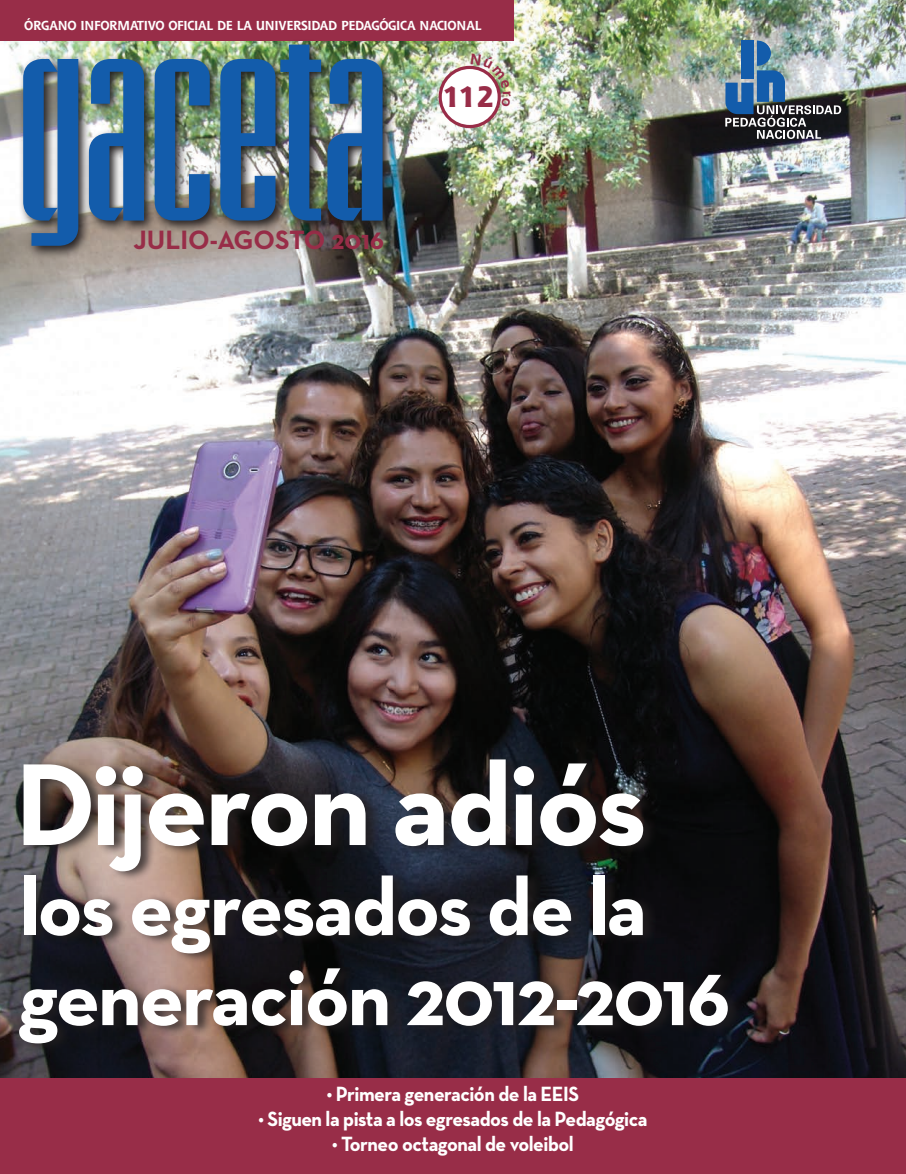
<style>
.page{position:relative;width:906px;height:1174px;background:#fff}
.page>*{position:absolute;margin:0;border:0;box-sizing:border-box;transform-origin:0 0}
.t1{font:211.95px "Briem Akademi MM 720 160";letter-spacing:-.01em;color:#135cab}
.t2{font:700 118.5px "Neutra Text";letter-spacing:-.03em;color:#fff}
.t3{font:700 82.5px/90px "Neutra Text";letter-spacing:-.025em;color:#fff}
.t4{font:800 28.65px "Shannon";color:#982d48}
.t5{font:700 27px "Neutra Text";color:#982d48}
.t6{font:700 21px "Neutra Text";letter-spacing:-.025em;color:#fff;scale:.95 1}
.t7{font:700 12.75px "Shannon";letter-spacing:-.025em;color:#fff}
</style>
<div class="page">
<img style="left:0;top:0;width:906px;height:1078px">
<div style="left:440px;top:67px;width:59px;height:60px;background:#fff;border-radius:50%"></div>
<div style="left:438px;top:66px;width:63px;height:62px;border:3px solid #982d48;border-radius:50%"></div>
<div style="left:0;top:0;width:513px;height:40px;background:#982d48"></div>
<div style="left:0;top:1078px;width:906px;height:96px;background:#982d48"></div>
<img style="left:18px;top:40px;width:378px;height:219px">
<div style="left:19px;top:755px;width:724px;height:299px;background:#231f20;opacity:.75"></div>
<div style="left:741px;top:40px;width:12px;height:39px;background:#135cab"></div>
<img style="left:725px;top:41px;width:116px;height:98px">
<img style="left:470px;top:53px;width:41px;height:54px">
<p class="t7" style="left:24px;top:17px;width:333px">ÓRGANO IN FORMATIVO OFICIAL DE LA UN IVERSIDAD PEDAG</p>
<p class="t7" style="left:379px;top:17px;width:103px">ÓGICA NACIONAL</p>
<h1 class="t1" style="left:17px;top:23px;width:373px">GACETA</h1>
<h3 class="t4" style="left:442px;top:78px;width:54px">112</h3>
<p class="t5" style="left:133px;top:223px;width:252px">Julio-agosto 2016</p>
<h2 class="t2" style="left:15px;top:730px;width:633px">Dijeron adiós</h2>
<h3 class="t3" style="left:18px;top:860px;width:714px">los egresados de la generación 2012-2016</h3>
<p class="t6" style="left:327px;top:1080px;width:267px">• Primera generación de la EEIS</p>
<p class="t6" style="left:258px;top:1105px;width:411px">• Siguen la pista a los egresados de la Pedagógica</p>
<p class="t6" style="left:332px;top:1130px;width:256px">• Torneo octagonal de voleibol</p>
</div>
